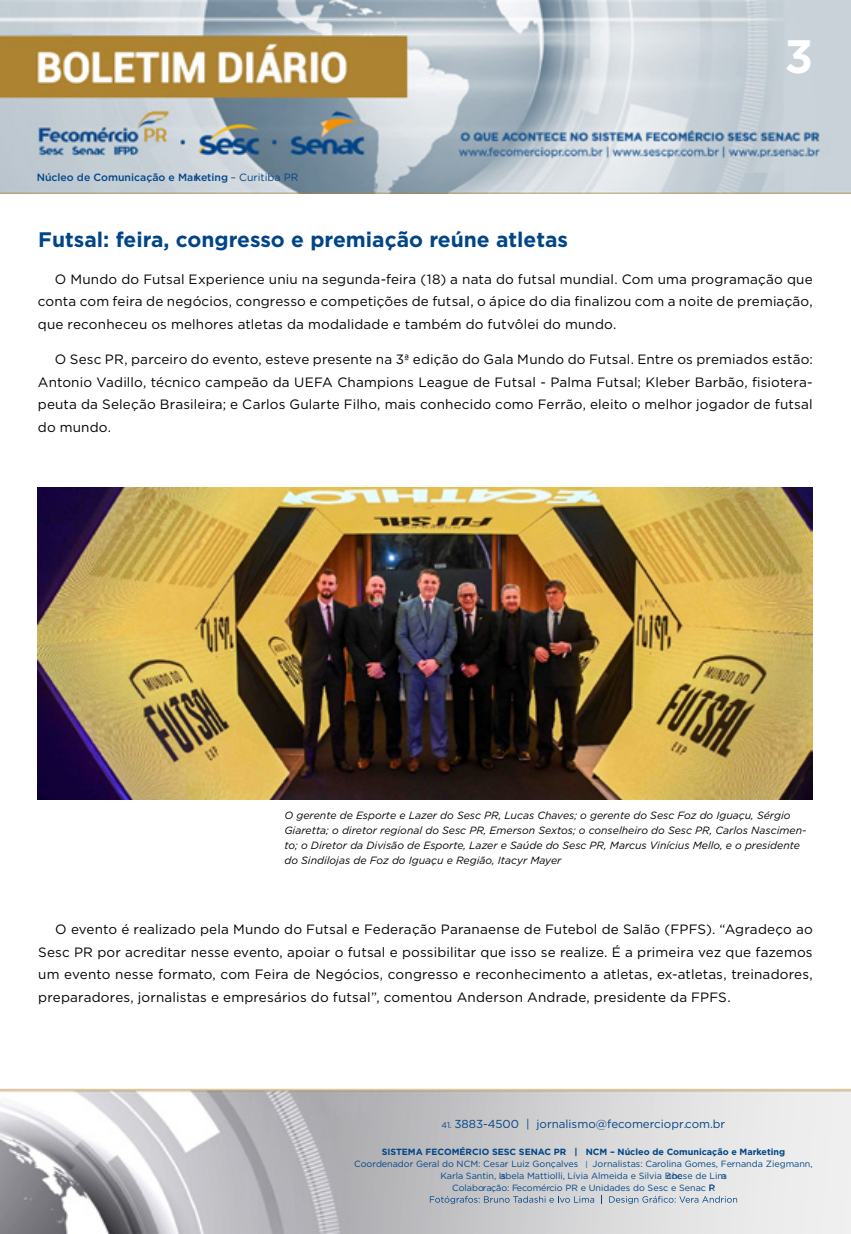
<style>
.page{position:relative;width:851px;height:1234px;background:#fff}
.page>*{position:absolute;margin:0;border:0;box-sizing:border-box;transform-origin:0 0}
.t1{font:700 45px "Gotham Office";color:#fff}
.t2{font:700 21px "Gotham";color:#004587}
.t3{font:13.5px/22.5px "Gotham";letter-spacing:.015em;color:#000;text-align:justify}
.t4{font:11.55px "Gotham";color:#004587}
.t5{font:italic 10.5px/15px "Gotham";color:#000}
.t6{font:500 10.5px "Gotham";color:#004587}
.t7{font:9px/12px "Gotham";color:#004587}
.t8{font:700 9px "Gotham";color:#004587}
.s1{font-weight:400}
.s2{font-size:8.25px}
.s3{font-size:7.65px}
</style>
<div class="page">
<img style="left:0;top:0;width:850px;height:193px">
<img style="left:0;top:1088px;width:850px;height:145px">
<svg style="left:430px;top:1195px;width:164px;height:8px"></svg>
<svg style="left:609px;top:1195px;width:128px;height:8px"></svg>
<img style="left:38px;top:487px;width:774px;height:312px">
<p class="t6" style="left:37px;top:171px;width:263px">Núcleo de Comunicação e Marketing <span class="s1">– Curitiba PR</span></p>
<h2 class="t2" style="left:38px;top:225px;width:531px">Futsal: feira, congresso e premiação reúne atletas</h2>
<h1 class="t1" style="left:784px;top:25px;width:30px">3</h1>
<p class="t3" style="left:38px;top:267px;width:776px;text-indent:17px">O Mundo do Futsal Experience uniu na segunda-feira (18) a nata do futsal mundial. Com uma programação que conta com feira de negócios, congresso e competições de futsal, o ápice do dia finalizou com a noite de premiação, que reconheceu os melhores atletas da modalidade e também do futvôlei do mundo.</p>
<p class="t3" style="left:38px;top:348px;width:776px;text-indent:17px">O Sesc PR, parceiro do evento, esteve presente na 3ª edição do Gala Mundo do Futsal. Entre os premiados estão:<br>Antonio Vadillo, técnico campeão da UEFA Champions League de Futsal - Palma Futsal; Kleber Barbão, fisiotera&shy;peuta da Seleção Brasileira; e Carlos Gularte Filho, mais conhecido como Ferrão, eleito o melhor jogador de futsal do mundo.</p>
<p class="t5" style="left:284px;top:807px;width:523px">O gerente de Esporte e Lazer do Sesc PR, Lucas Chaves; o gerente do Sesc Foz do Iguaçu, Sérgio Giaretta; o diretor regional do Sesc PR, Emerson Sextos; o conselheiro do Sesc PR, Carlos Nascimen&shy;to; o Diretor da Divisão de Esporte, Lazer e Saúde do Sesc PR, Marcus Vinícius Mello, e o presidente do Sindilojas de Foz do Iguaçu e Região, Itacyr Mayer</p>
<p class="t3" style="left:38px;top:917px;width:775px;text-indent:17px">O evento é realizado pela Mundo do Futsal e Federação Paranaense de Futebol de Salão (FPFS). “Agradeço ao Sesc PR por acreditar nesse evento, apoiar o futsal e possibilitar que isso se realize. É a primeira vez que fazemos um evento nesse formato, com Feira de Negócios, congresso e reconhecimento a atletas, ex-atletas, treinadores, preparadores, jornalistas e empresários do futsal”, comentou Anderson Andrade, presidente da FPFS.</p>
<p class="t4" style="left:441px;top:1115px;width:285px"><span class="s2">41.</span> 3883-4500 | jornalismo@fecomerciopr.com.br</p>
<p class="t8" style="left:381px;top:1145px;width:405px">SISTEMA FECOMÉRCIO SESC SENAC PR | NCM – Núcleo de Comunicação e Marketing</p>
<p class="t7" style="left:354px;top:1156px;width:460px">Coordenador Geral do NCM: Cesar Luiz Gonçalves <span class="s3">|</span> Jornalistas: Carolina Gomes, Fernanda Ziegmann,</p>
<p class="t7" style="left:440px;top:1168px;width:243px">Karla Santin, Isabela Mattiolli, Lívia Almeida e Silvia Boc</p>
<p class="t7" style="left:452px;top:1168px;width:276px;text-indent:215px">chese de Lima<br>Colaboração: Fecomércio PR e Unidades do Sesc e Senac PR</p>
</div>
